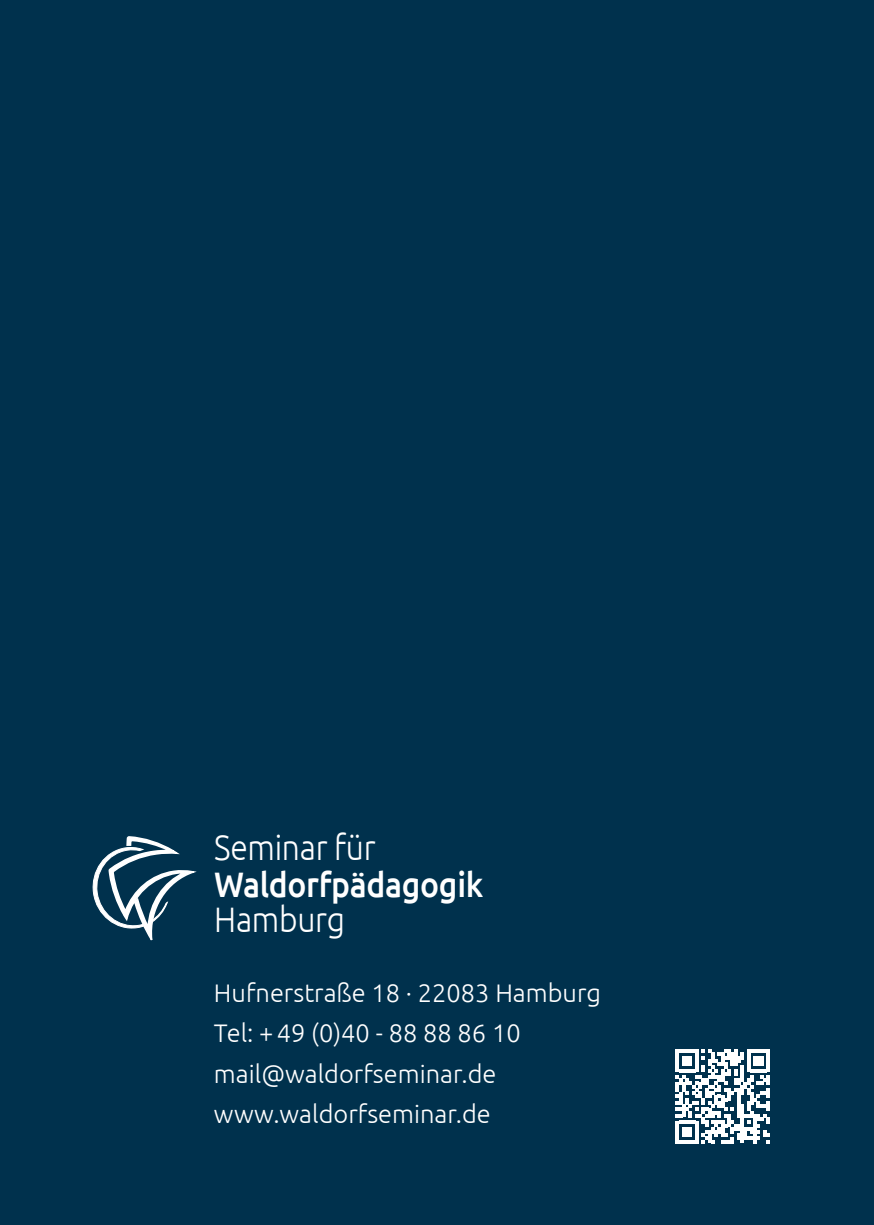
<style>
.page{position:relative;width:874px;height:1225px;background:#fff}
.page>*{position:absolute;margin:0;border:0;box-sizing:border-box;transform-origin:0 0}
.t1{font:300 35.4px "Ubuntu";letter-spacing:-.01em;color:#fff;scale:.9 1}
.t2{font:500 35.4px "Ubuntu";letter-spacing:-.01em;color:#fff;scale:.9 1}
.t3{font:300 25.4px/40px "Ubuntu";color:#fff}
</style>
<div class="page">
<div style="left:0;top:0;width:873px;height:1225px;background:#00314d"></div>
<svg style="left:675px;top:1049px;width:94px;height:94px"></svg>
<svg style="left:92px;top:836px;width:105px;height:105px"></svg>
<h1 class="t1" style="left:214px;top:826px;width:181px">Seminar für</h1>
<h1 class="t2" style="left:214px;top:861px;width:300px">Waldorfpädagogik</h1>
<h1 class="t1" style="left:214px;top:898px;width:147px">Hamburg</h1>
<p class="t3" style="left:214px;top:972px;width:388px">Hufnerstraße 18 · 22083 Hamburg<br>Tel: +49 (0)40 - 88 88 86 10 mail@waldorfseminar.de www.waldorfseminar.de</p>
</div>
